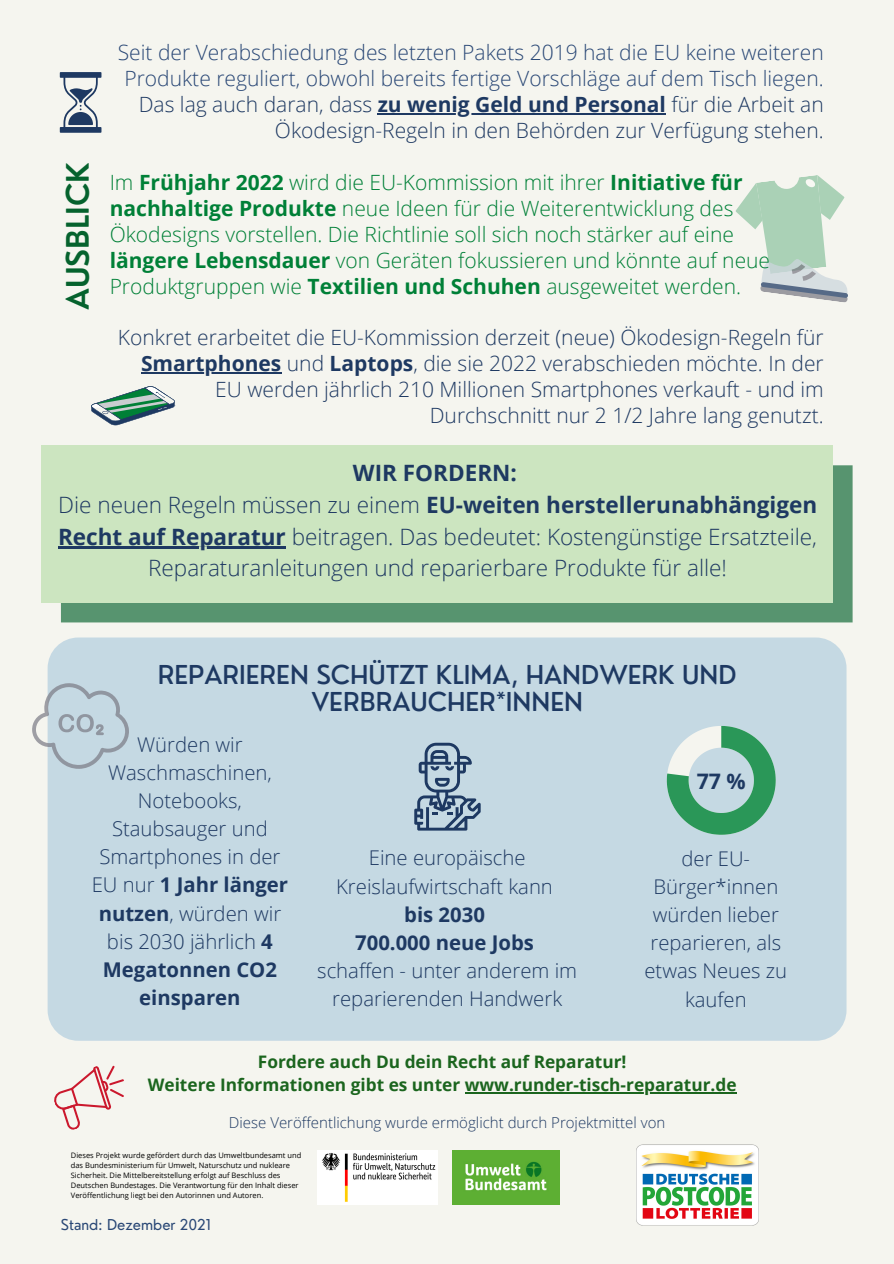
<style>
.page{position:relative;width:894px;height:1264px;background:#fff}
.page>*{position:absolute;margin:0;border:0;box-sizing:border-box;transform-origin:0 0}
.t1{font:600 30.15px "Nourd";color:#05622d}
.t2{font:500 25.35px/27px "Nourd";color:#1e3962;text-align:center}
.t3{font:300 22.5px/31.5px "Open Sans";color:#1e3962;text-align:center}
.t4{font:700 22.5px "Open Sans";color:#1e3962}
.t5{font:700 21.3px "Open Sans";color:#1e3962}
.t6{font:300 21px/26px "Open Sans";color:#008037}
.t7{font:300 21px/26px "Open Sans";color:#2a4876;text-align:right}
.t8{font:300 21px/26px "Open Sans";color:#1e3962;text-align:right}
.t9{font:300 20.25px/28.2px "Open Sans";color:#1e3962;text-align:center}
.t10{font:700 20.25px "Open Sans";color:#1e3962}
.t11{font:700 17.25px "Open Sans";color:#1b651e}
.t12{font:300 15px "Open Sans";color:#1e3962}
.t13{font:14.55px "Nourd";color:#2a4876}
.t14{font:7.5px/10.1px "Open Sans";color:#000}
.s1{color:#1e3962}
.s2{font-weight:700;color:#1e3962}
.s3{font-weight:700}
</style>
<div class="page">
<div style="left:0;top:0;width:893px;height:1263px;background:#f5f5ef"></div>
<div style="left:48px;top:637px;width:798px;height:403px;background:#c5d9e3;border-radius:31px"></div>
<svg style="left:666px;top:726px;width:109px;height:108px"></svg>
<svg style="left:91px;top:386px;width:84px;height:39px"></svg>
<svg style="left:414px;top:742px;width:66px;height:88px"></svg>
<svg style="left:32px;top:683px;width:97px;height:85px"></svg>
<svg style="left:735px;top:175px;width:113px;height:128px"></svg>
<svg style="left:60px;top:72px;width:41px;height:61px"></svg>
<svg style="left:61px;top:465px;width:791px;height:157px;background:#5f9974"></svg>
<div style="left:41px;top:445px;width:791px;height:157px;background:#cce5c0"></div>
<svg style="left:54px;top:1065px;width:70px;height:65px"></svg>
<hr style="left:377px;top:113px;width:288px;height:2px;background:#1e3962">
<hr style="left:141px;top:372px;width:140px;height:1px;background:#1e3962">
<hr style="left:464px;top:1092px;width:272px;height:1px;background:#1b651e">
<hr style="left:58px;top:547px;width:228px;height:2px;background:#1e3962">
<img style="left:636px;top:1144px;width:121px;height:81px">
<img style="left:317px;top:1150px;width:121px;height:54px">
<img style="left:452px;top:1150px;width:107px;height:54px">
<p class="t1" style="left:59px;top:310px;width:149px;rotate:-90deg">AUSBLICK</p>
<p class="t7" style="left:118px;top:39px;width:707px">Seit der Verabschiedung des letzten Pakets 2019 hat die EU keine weiteren Produkte reguliert, obwohl bereits fertige Vorschläge auf dem Tisch liegen.<br><span class="s1">Das lag auch daran, dass</span> <span class="s2">zu wenig Geld und Personal</span> <span class="s1">für die Arbeit an Ökodesign-Regeln in den Behörden zur Verfügung stehen.</span></p>
<p class="t6" style="left:110px;top:169px;width:634px">Im <span class="s3">Frühjahr 2022</span> wird die EU-Kommission mit ihrer <span class="s3">Initiative für nachhaltige Produkte</span> neue Ideen für die Weiterentwicklung des<br>Ökodesigns vorstellen. Die Richtlinie soll sich noch stärker auf eine</p>
<p class="t6" style="left:110px;top:247px;width:661px"><span class="s3">längere Lebensdauer</span> von Geräten fokussieren und könnte auf neue<br>Produktgruppen wie <span class="s3">Textilien und Schuhen</span> ausgeweitet werden.</p>
<p class="t8" style="left:118px;top:324px;width:707px">Konkret erarbeitet die EU-Kommission derzeit (neue) Ökodesign-Regeln für <span class="s3">Smartphones</span> und <span class="s3">Laptops</span>, die sie 2022 verabschieden möchte. In der EU werden jährlich 210 Millionen Smartphones verkauft - und im Durchschnitt nur 2 1/2 Jahre lang genutzt.</p>
<p class="t4" style="left:353px;top:457px;width:165px">WIR FORDERN:</p>
<p class="t3" style="left:58px;top:488px;width:760px">Die neuen Regeln müssen zu einem <span class="s3">EU-weiten herstellerunabhängigen<br>Recht auf Reparatur</span> beitragen. Das bedeutet: Kostengünstige Ersatzteile,<br>Reparaturanleitungen und reparierbare Produkte für alle!</p>
<p class="t2" style="left:158px;top:661px;width:580px">REPARIEREN SCHÜTZT KLIMA, HANDWERK UND<br>VERBRAUCHER*INNEN</p>
<p class="t9" style="left:92px;top:729px;width:198px">Würden wir<br>Waschmaschinen,<br>Notebooks,<br>Staubsauger und<br>Smartphones in der<br>EU nur <span class="s3">1 Jahr länger nutzen</span>, würden wir bis 2030 jährlich <span class="s3">4<br>Megatonnen CO2 einsparen</span></p>
<p class="t9" style="left:336px;top:843px;width:218px">Eine europäische<br>Kreislaufwirtschaft kann</p>
<p class="t10" style="left:404px;top:900px;width:82px">bis 2030</p>
<p class="t10" style="left:355px;top:928px;width:180px">700.000 neue Jobs</p>
<p class="t9" style="left:317px;top:956px;width:261px">schaffen - unter anderem im reparierenden Handwerk</p>
<p class="t5" style="left:696px;top:765px;width:51px">77 %</p>
<p class="t9" style="left:644px;top:843px;width:144px">der EU-<br>Bürger*innen würden lieber reparieren, als etwas Neues zu kaufen</p>
<p class="t11" style="left:258px;top:1049px;width:370px">Fordere auch Du dein Recht auf Reparatur!</p>
<p class="t11" style="left:148px;top:1072px;width:590px">Weitere Informationen gibt es unter www.runder-tisch-reparatur.de</p>
<p class="t12" style="left:229px;top:1111px;width:438px">Diese Veröffentlichung wurde ermöglicht durch Projektmittel von</p>
<p class="t14" style="left:71px;top:1149px;width:232px">Dieses Projekt wurde gefördert durch das Umweltbundesamt und das Bundesministerium für Umwelt, Naturschutz und nukleare Sicherheit. Die Mittelbereitstellung erfolgt auf Beschluss des Deutschen Bundestages. Die Verantwortung für den Inhalt dieser Veröffentlichung liegt bei den Autorinnen und Autoren.</p>
<p class="t13" style="left:61px;top:1215px;width:151px">Stand: Dezember 2021</p>
</div>
